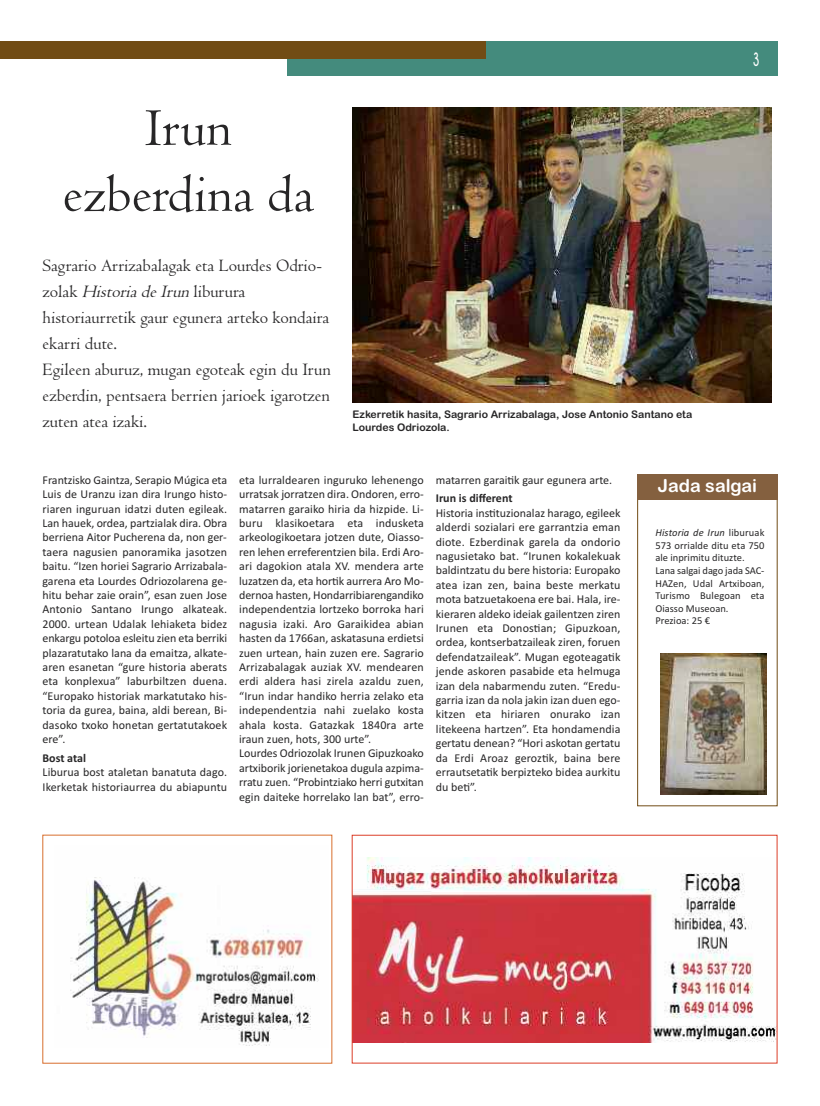
<style>
.page{position:relative;width:820px;height:1106px;background:#fff}
.page>*{position:absolute;margin:0;border:0;box-sizing:border-box;transform-origin:0 0}
.t1{font:55px/66px "Centaur";color:#272627;text-align:center}
.t2{font:700 19.2px "Champagne&Limousines";color:#fff;scale:.62 1}
.t3{font:18px/26px "Centaur";color:#272627}
.t4{font:18px "Arial Rounded MT Bold";color:#fff}
.t5{font:12px/14.4px "Calibri";color:#272627;text-align:justify}
.t6{font:700 12px "Calibri";color:#272627}
.t7{font:10.5px/12.6px "Calibri";color:#272627}
.t8{font:10.5px/12.6px "Arial Rounded MT Bold";color:#272627}
.s1{font-style:italic}
</style>
<div class="page">
<div style="left:287px;top:42px;width:490px;height:34px;background:#448b7d"></div>
<div style="left:0;top:41px;width:486px;height:18px;background:#714c15"></div>
<img style="left:353px;top:857px;width:422px;height:185px">
<div style="left:351px;top:835px;width:426px;height:228px;border:1px solid #dc3e28"></div>
<div style="left:637px;top:496px;width:140px;height:310px;border:1px solid #714c15"></div>
<div style="left:637px;top:475px;width:140px;height:25px;background:#84603f"></div>
<img style="left:352px;top:108px;width:419px;height:295px">
<img style="left:660px;top:653px;width:106px;height:141px">
<img style="left:70px;top:877px;width:249px;height:169px">
<h1 class="t1" style="left:63px;top:93px;width:253px">Irun ezberdina da</h1>
<p class="t3" style="left:43px;top:251px;width:290px">Sagrario Arrizabalagak eta Lourdes Odrio&shy;zolak <span class="s1">HistoriadeIrun</span>liburura historiaurretik gaur egunera arteko kondaira ekarri dute.<br>Egileen aburuz, mugan egoteak egin du Irun ezberdin, pentsaera berrien jarioek igarotzen zuten atea izaki.</p>
<p class="t8" style="left:352px;top:408px;width:341px">Ezkerretik hasita, Sagrario Arrizabalaga, Jose Antonio Santano eta<br>Lourdes Odriozola.</p>
<h2 class="t2" style="left:752px;top:48px;width:12px">3</h2>
<p class="t5" style="left:43px;top:472px;width:186px">Frantzisko Gaintza, Serapio Múgica eta Luis de Uranzu izan dira Irungo histo&shy;riaren inguruan idatzi duten egileak.<br>Lan hauek, ordea, partzialak dira. Obra berriena Aitor Pucherena da, non ger&shy;taera nagusien panoramika jasotzen baitu. “Izen horiei Sagrario Arrizabala&shy;garena eta Lourdes Odriozolarena ge&shy;hitu behar zaie orain”, esan zuen Jose Antonio Santano Irungo alkateak.<br>2000. urtean Udalak lehiaketa bidez enkargu potoloa esleitu zien eta berriki plazaratutako lana da emaitza, alkate&shy;aren esanetan “gure historia aberats eta konplexua” laburbiltzen duena. “Europako historiak markatutako his&shy;toria da gurea, baina, aldi berean, Bi&shy;dasoko txoko honetan gertatutakoek ere”.</p>
<p class="t6" style="left:43px;top:750px;width:45px">Bost atal</p>
<p class="t5" style="left:43px;top:764px;width:186px">Liburua bost ataletan banatuta dago.<br>Ikerketak historiaurrea du abiapuntu</p>
<p class="t5" style="left:239px;top:472px;width:186px;text-align:left">eta lurraldearen inguruko lehenengo urratsak jorratzen dira. Ondoren, erro&shy;matarren garaiko hiria da hizpide. Li&shy;buru klasikoetara eta indusketa arkeologikoetara jotzen dute, Oiasso&shy;ren lehen erreferentzien bila. Erdi Aro&shy;ari dagokion atala XV. mendera arte luzatzen da, eta hortik aurrera Aro Mo&shy;dernoa hasten, Hondarribiarengandiko independentzia lortzeko borroka hari nagusia izaki. Aro Garaikidea abian hasten da 1766an, askatasuna erdietsi zuen urtean, hain zuzen ere. Sagrario Arrizabalagak auziak XV. mendearen erdi aldera hasi zirela azaldu zuen, “Irun indar handiko herria zelako eta independentzia nahi zuelako kosta ahala kosta. Gatazkak 1840ra arte iraun zuen, hots, 300 urte”.<br>Lourdes Odriozolak Irunen Gipuzkoako artxiborik jorienetakoa dugula azpima&shy;rratu zuen. “Probintziako herri gutxitan egin daiteke horrelako lan bat”, erro-</p>
<p class="t5" style="left:435px;top:472px;width:178px">matarren garaitik gaur egunera arte.</p>
<p class="t6" style="left:435px;top:491px;width:78px">Irun is different</p>
<p class="t5" style="left:435px;top:505px;width:186px">Historia instituzionalaz harago, egileek alderdi sozialari ere garrantzia eman diote. Ezberdinak garela da ondorio nagusietako bat. “Irunen kokalekuak baldintzatu du bere historia: Europako atea izan zen, baina beste merkatu mota batzuetakoena ere bai. Hala, ire&shy;kieraren aldeko ideiak gailentzen ziren Irunen eta Donostian; Gipuzkoan, ordea, kontserbatzaileak ziren, foruen defendatzaileak”. Mugan egoteagatik jende askoren pasabide eta helmuga izan dela nabarmendu zuten. “Eredu&shy;garria izan da nola jakin izan duen ego&shy;kitzen eta hiriaren onurako izan litekeena hartzen”. Eta hondamendia gertatu denean? “Hori askotan gertatu da Erdi Aroaz geroztik, baina bere errautsetatik berpizteko bidea aurkitu du beti”.</p>
<h3 class="t4" style="left:657px;top:475px;width:101px">Jada salgai</h3>
<p class="t7" style="left:655px;top:526px;width:110px"><span class="s1">Historia de Irun</span> liburuak<br>573 orrialde ditu eta 750 ale inprimitu dituzte.<br>Lana salgai dago jada SAC-<br>HAZen, Udal Artxiboan,<br>Turismo Bulegoan eta<br>Oiasso Museoan.<br>Prezioa: 25 €</p>
</div>
